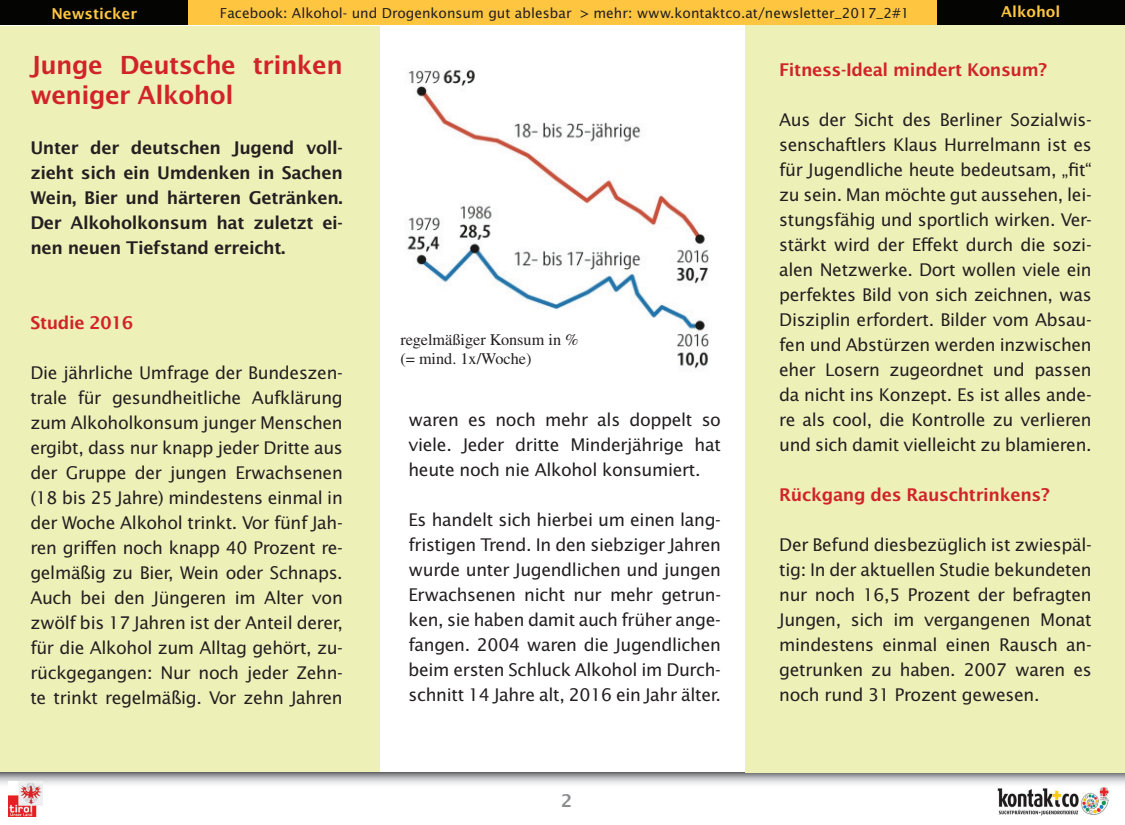
<style>
.page{position:relative;width:1125px;height:825px;background:#fff}
.page>*{position:absolute;margin:0;border:0;box-sizing:border-box;transform-origin:0 0}
.t1{font:600 25px/30px "Lucida Sans";letter-spacing:-.02em;color:#d1232a}
.t2{font:17.5px/25px "Lucida Sans";letter-spacing:-.02em;color:#231f20;text-align:justify}
.t3{font:600 17.5px/25px "Lucida Sans";letter-spacing:-.02em;color:#231f20;text-align:justify}
.t4{font:600 17.5px "Lucida Sans";letter-spacing:-.02em;color:#d1232a}
.t5{font:600 17.5px "Lucida Sans";color:#8a8c8f}
.t6{font:16.25px/19.5px "Times";color:#231f20}
.t7{font:600 15px "Lucida Sans";color:#fec640}
.t8{font:13.75px "Lucida Sans";color:#231f20}
</style>
<div class="page">
<div style="left:0;top:26px;width:379px;height:746px;background:#edf1b8"></div>
<svg style="left:0;top:773px;width:1125px;height:16px"></svg>
<img style="left:996px;top:786px;width:115px;height:29px">
<img style="left:9px;top:782px;width:33px;height:34px">
<div style="left:746px;top:25px;width:379px;height:747px;background:#edf1b8"></div>
<div style="left:0;top:0;width:1125px;height:25px;background:#fec640"></div>
<div style="left:938px;top:0;width:187px;height:25px;background:#040503"></div>
<div style="left:0;top:0;width:188px;height:25px;background:#040503"></div>
<img style="left:407px;top:69px;width:302px;height:300px">
<p class="t7" style="left:51px;top:4px;width:87px">Newsticker</p>
<p class="t8" style="left:220px;top:4px;width:691px">Facebook: Alkohol- und Drogenkonsum gut ablesbar &gt; mehr: www.kontaktco.at/newsletter_2017_2#1</p>
<p class="t7" style="left:1001px;top:3px;width:61px">Alkohol</p>
<h1 class="t1" style="left:30px;top:49px;width:314px">Junge Deutsche trinken weniger Alkohol</h1>
<p class="t3" style="left:30px;top:135px;width:314px">Unter der deutschen Jugend voll&shy;zieht sich ein Umdenken in Sachen Wein, Bier und härteren Getränken.<br>Der Alkoholkonsum hat zuletzt ei&shy;nen neuen Tiefstand erreicht.</p>
<p class="t4" style="left:30px;top:312px;width:104px">Studie 2016</p>
<p class="t2" style="left:30px;top:360px;width:314px">Die jährliche Umfrage der Bundeszen&shy;trale für gesundheitliche Aufklärung zum Alkoholkonsum junger Menschen ergibt, dass nur knapp jeder Dritte aus der Gruppe der jungen Erwachsenen (18 bis 25 Jahre) mindestens einmal in der Woche Alkohol trinkt. Vor fünf Jah&shy;ren griffen noch knapp 40 Prozent re&shy;gelmäßig zu Bier, Wein oder Schnaps.<br>Auch bei den Jüngeren im Alter von zwölf bis 17 Jahren ist der Anteil derer, für die Alkohol zum Alltag gehört, zu&shy;rückgegangen: Nur noch jeder Zehn&shy;te trinkt regelmäßig. Vor zehn Jahren</p>
<p class="t6" style="left:400px;top:329px;width:180px">regelmäßiger Konsum in % (= mind. 1x/Woche)</p>
<p class="t2" style="left:408px;top:407px;width:314px">waren es noch mehr als doppelt so viele. Jeder dritte Minderjährige hat heute noch nie Alkohol konsumiert.</p>
<p class="t2" style="left:408px;top:507px;width:314px">Es handelt sich hierbei um einen lang&shy;fristigen Trend. In den siebziger Jahren wurde unter Jugendlichen und jungen Erwachsenen nicht nur mehr getrun&shy;ken, sie haben damit auch früher ange&shy;fangen. 2004 waren die Jugendlichen beim ersten Schluck Alkohol im Durch&shy;schnitt 14 Jahre alt, 2016 ein Jahr älter.</p>
<p class="t5" style="left:561px;top:790px;width:13px">2</p>
<p class="t4" style="left:779px;top:59px;width:269px">Fitness-Ideal mindert Konsum?</p>
<p class="t2" style="left:779px;top:106px;width:314px">Aus der Sicht des Berliner Sozialwis&shy;senschaftlers Klaus Hurrelmann ist es für Jugendliche heute bedeutsam, „fit“ zu sein. Man möchte gut aussehen, lei&shy;stungsfähig und sportlich wirken. Ver&shy;stärkt wird der Effekt durch die sozi&shy;alen Netzwerke. Dort wollen viele ein perfektes Bild von sich zeichnen, was Disziplin erfordert. Bilder vom Absau&shy;fen und Abstürzen werden inzwischen eher Losern zugeordnet und passen da nicht ins Konzept. Es ist alles ande&shy;re als cool, die Kontrolle zu verlieren und sich damit vielleicht zu blamieren.</p>
<p class="t4" style="left:779px;top:484px;width:272px">Rückgang des Rauschtrinkens?</p>
<p class="t2" style="left:779px;top:531px;width:314px">Der Befund diesbezüglich ist zwiespäl&shy;tig: In der aktuellen Studie bekundeten nur noch 16,5 Prozent der befragten Jungen, sich im vergangenen Monat mindestens einmal einen Rausch an&shy;getrunken zu haben. 2007 waren es noch rund 31 Prozent gewesen.</p>
</div>
